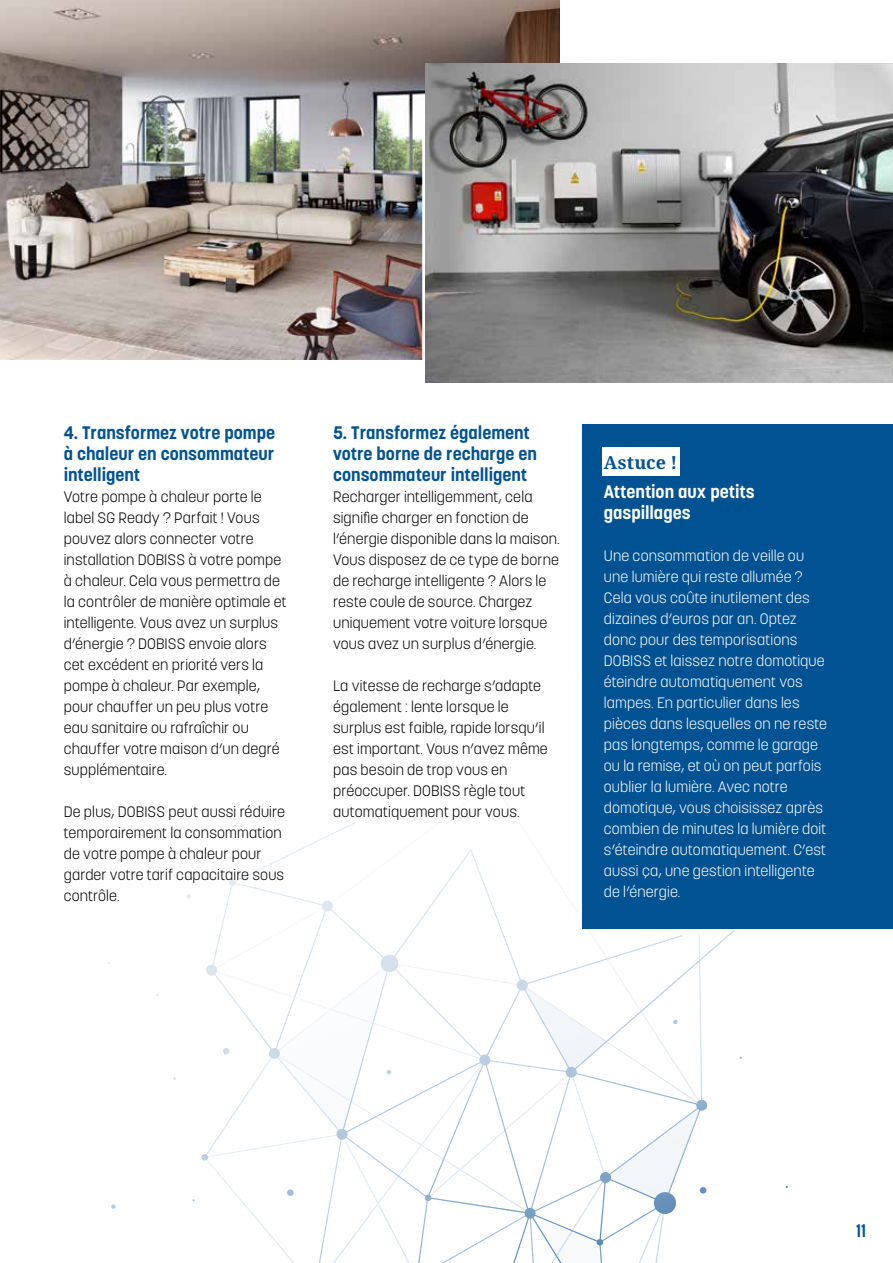
<style>
.page{position:relative;width:893px;height:1263px;background:#fff}
.page>*{position:absolute;margin:0;border:0;box-sizing:border-box;transform-origin:0 0}
.t1{font:700 18px/21px "Korolev";color:#005292;text-align:justify}
.t2{font:700 18px/21px "Korolev";color:#fff}
.t3{font:700 18px "Noto Serif";letter-spacing:.005em;color:#005292}
.t4{font:700 18px "Korolev Condensed";color:#005292}
.t5{font:300 15px/21px "Korolev";letter-spacing:.01em;color:#000}
.t6{font:300 15px/21px "Korolev";letter-spacing:.01em;color:#fff}
</style>
<div class="page">
<svg style="left:201px;top:1154px;width:7px;height:7px"></svg>
<svg style="left:111px;top:1204px;width:5px;height:5px"></svg>
<svg style="left:186px;top:894px;width:5px;height:5px"></svg>
<svg style="left:204px;top:848px;width:504px;height:415px"></svg>
<img style="left:0;top:0;width:560px;height:359px">
<div style="left:583px;top:424px;width:310px;height:505px;background:#005292"></div>
<div style="left:602px;top:448px;width:78px;height:28px;background:#fff"></div>
<img style="left:425px;top:64px;width:468px;height:319px">
<p class="t1" style="left:64px;top:422px;width:213px">4. Transformez votre pompe à chaleur en consommateur intelligent</p>
<p class="t5" style="left:64px;top:487px;width:224px">Votre pompe à chaleur porte le label SG Ready ? Parfait ! Vous pouvez alors connecter votre installation DOBISS à votre pompe à chaleur. Cela vous permettra de la contrôler de manière optimale et intelligente. Vous avez un surplus d’énergie ? DOBISS envoie alors cet excédent en priorité vers la pompe à chaleur. Par exemple, pour chauffer un peu plus votre eau sanitaire ou rafraîchir ou chauffer votre maison d’un degré supplémentaire.</p>
<p class="t5" style="left:64px;top:802px;width:223px">De plus, DOBISS peut aussi réduire temporairement la consommation de votre pompe à chaleur pour garder votre tarif capacitaire sous contrôle.</p>
<p class="t1" style="left:333px;top:422px;width:205px;text-align:left">5. Transformez également votre borne de recharge en consommateur intelligent</p>
<p class="t5" style="left:333px;top:487px;width:228px">Recharger intelligemment, cela signifie charger en fonction de l’énergie disponible dans la maison.<br>Vous disposez de ce type de borne de recharge intelligente ? Alors le reste coule de source. Chargez uniquement votre voiture lorsque vous avez un surplus d’énergie.</p>
<p class="t5" style="left:333px;top:676px;width:216px">La vitesse de recharge s’adapte également : lente lorsque le surplus est faible, rapide lorsqu’il est important. Vous n’avez même pas besoin de trop vous en préoccuper. DOBISS règle tout automatiquement pour vous.</p>
<p class="t3" style="left:604px;top:450px;width:75px">Astuce !</p>
<p class="t2" style="left:604px;top:482px;width:152px">Attention aux petits gaspillages</p>
<p class="t6" style="left:604px;top:546px;width:225px">Une consommation de veille ou une lumière qui reste allumée ?<br>Cela vous coûte inutilement des dizaines d’euros par an. Optez donc pour des temporisations<br>DOBISS et laissez notre domotique éteindre automatiquement vos lampes. En particulier dans les pièces dans lesquelles on ne reste pas longtemps, comme le garage ou la remise, et où on peut parfois oublier la lumière. Avec notre domotique, vous choisissez après combien de minutes la lumière doit s’éteindre automatiquement. C’est aussi ça, une gestion intelligente de l’énergie.</p>
<p class="t4" style="left:856px;top:1220px;width:11px">11</p>
</div>
